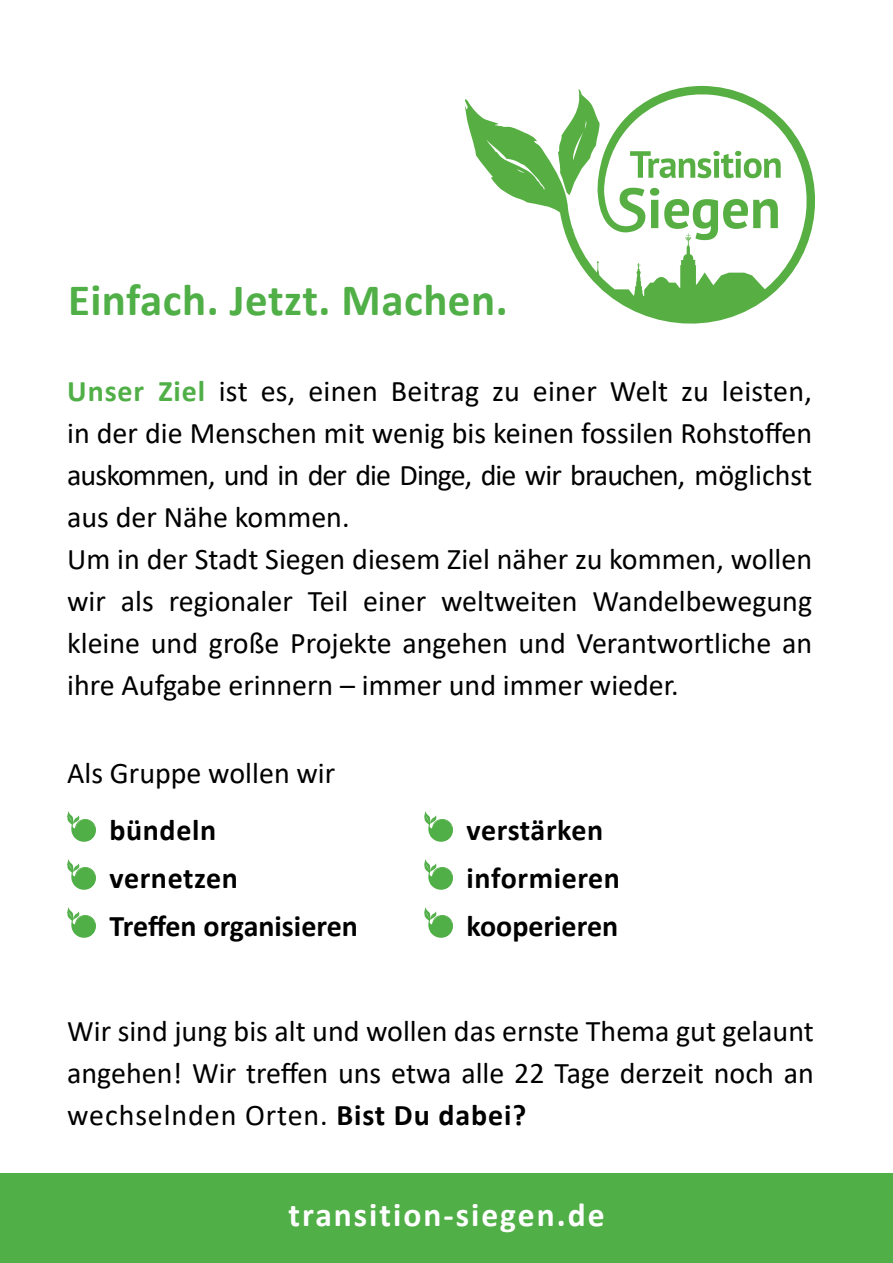
<style>
.page{position:relative;width:893px;height:1263px;background:#fff}
.page>*{position:absolute;margin:0;border:0;box-sizing:border-box;transform-origin:0 0}
.t1{font:700 45px "Calibri";letter-spacing:.01em;color:#50af47}
.t2{font:700 33.6px "Calibri";letter-spacing:.06em;color:#fff}
.t3{font:30px/42px "Calibri";color:#000}
.t4{font:700 30px "Calibri";letter-spacing:.01em;color:#000}
.s1{font-weight:700;color:#50af47}
.s2{font-weight:700}
</style>
<div class="page">
<div style="left:0;top:1174px;width:893px;height:89px;background:#50af47"></div>
<svg style="left:67px;top:811px;width:29px;height:31px"></svg>
<div style="left:75px;top:820px;width:20px;height:21px;background:#50af47;border-radius:50%"></div>
<svg style="left:424px;top:811px;width:29px;height:31px"></svg>
<div style="left:432px;top:820px;width:20px;height:21px;background:#50af47;border-radius:50%"></div>
<svg style="left:67px;top:859px;width:29px;height:31px"></svg>
<div style="left:75px;top:868px;width:20px;height:21px;background:#50af47;border-radius:50%"></div>
<svg style="left:424px;top:859px;width:29px;height:31px"></svg>
<div style="left:432px;top:868px;width:20px;height:21px;background:#50af47;border-radius:50%"></div>
<svg style="left:67px;top:907px;width:29px;height:31px"></svg>
<div style="left:75px;top:916px;width:20px;height:21px;background:#50af47;border-radius:50%"></div>
<svg style="left:424px;top:907px;width:29px;height:31px"></svg>
<div style="left:432px;top:916px;width:20px;height:21px;background:#50af47;border-radius:50%"></div>
<svg style="left:464px;top:86px;width:351px;height:238px"></svg>
<h1 class="t1" style="left:68px;top:268px;width:441px">Einfach. Jetzt. Machen.</h1>
<p class="t3" style="left:67px;top:369px;width:746px"><span class="s1">Unser Ziel</span> ist es, einen Beitrag zu einer Welt zu leisten, in der die Menschen mit wenig bis keinen fossilen Rohstoffen auskommen, und in der die Dinge, die wir brauchen, möglichst aus der Nähe kommen.<br>Um in der Stadt Siegen diesem Ziel näher zu kommen, wollen wir als regionaler Teil einer weltweiten Wandelbewegung kleine und große Projekte angehen und Verantwortliche an ihre Aufgabe erinnern – immer und immer wieder.</p>
<p class="t3" style="left:67px;top:751px;width:270px">Als Gruppe wollen wir</p>
<p class="t4" style="left:110px;top:809px;width:108px">bündeln</p>
<p class="t4" style="left:467px;top:809px;width:138px">verstärken</p>
<p class="t4" style="left:110px;top:857px;width:130px">vernetzen</p>
<p class="t4" style="left:467px;top:857px;width:155px">informieren</p>
<p class="t4" style="left:110px;top:905px;width:250px">Treffen organisieren</p>
<p class="t4" style="left:467px;top:905px;width:153px">kooperieren</p>
<p class="t3" style="left:67px;top:1009px;width:748px;text-align:justify">Wir sind jung bis alt und wollen das ernste Thema gut gelaunt angehen! Wir treffen uns etwa alle 22 Tage derzeit noch an wechselnden Orten. <span class="s2">Bist Du dabei?</span></p>
<p class="t2" style="left:288px;top:1191px;width:318px">transition-siegen.de</p>
</div>
